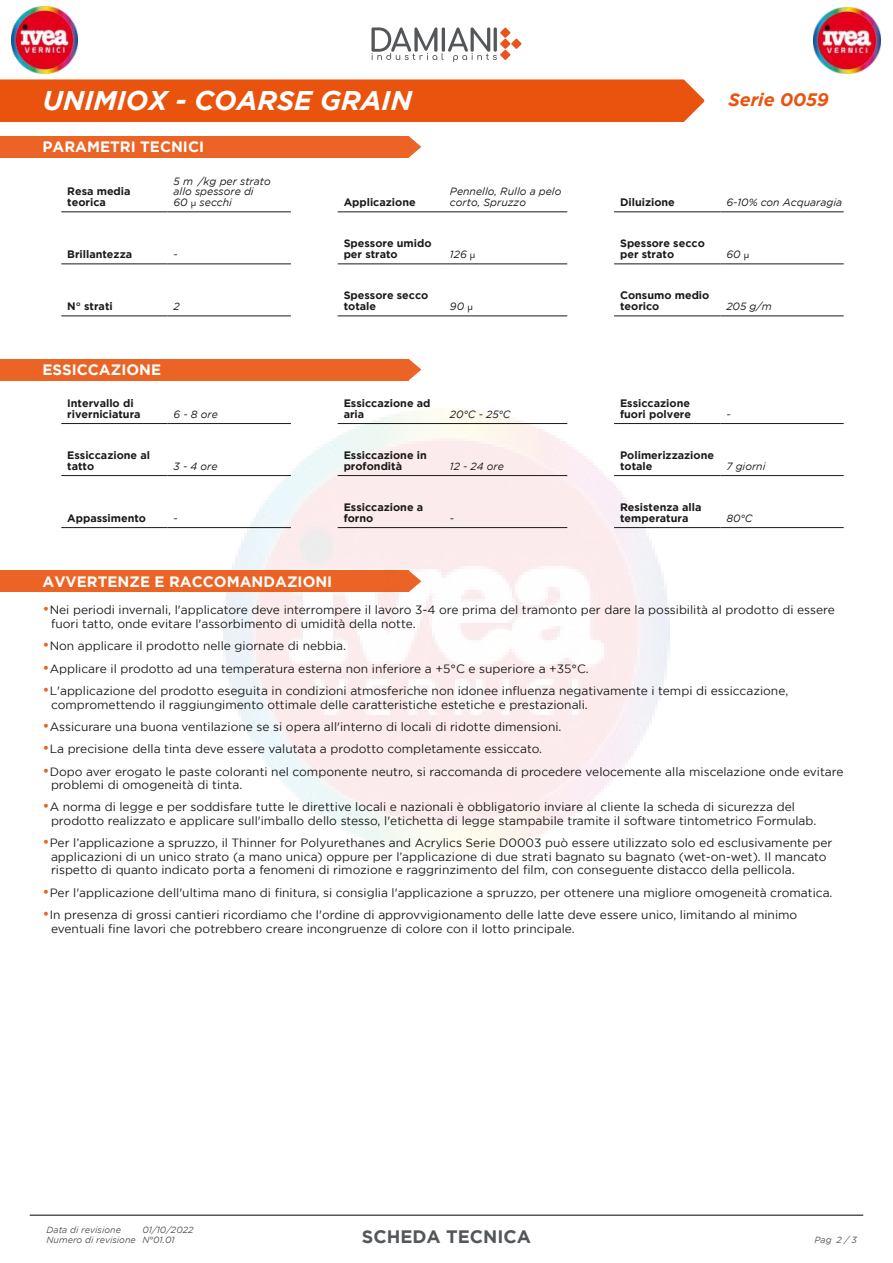
<style>
.page{position:relative;width:893px;height:1263px;background:#fff}
.page>*{position:absolute;margin:0;border:0;box-sizing:border-box;transform-origin:0 0}
.t1{font:italic 700 27px "Gotham";color:#fff}
.t2{font:700 18px "Gotham";color:#53575a}
.t3{font:italic 700 18px "Gotham";color:#e9530d}
.t4{font:700 15px "Gotham";color:#fff}
.t5{font:12px/13.5px "Gotham";color:#000}
.t6{font:700 10.8px/10.5px "Gotham";color:#000}
.t7{font:italic 10.5px/10.5px "Gotham";color:#000}
.t8{font:italic 9px/10.1px "Gotham";color:#53575a}
.t9{font:italic 9px "Gotham";color:#55585a}
.s1{font-family:"Futura PT";font-style:normal}
.s2{font-size:15px;color:#e9530d}
</style>
<div class="page">
<svg style="left:371px;top:27px;width:151px;height:35px"></svg>
<hr style="left:30px;top:1214px;width:833px;height:2px;background:#53575a">
<div style="left:0;top:79px;width:704px;height:43px;background:#e9530d"></div>
<div style="left:0;top:136px;width:408px;height:22px;background:#eb6425"></div>
<svg style="left:408px;top:136px;width:13px;height:22px"></svg>
<hr style="left:61px;top:211px;width:107px;height:1px;background:#000">
<hr style="left:168px;top:211px;width:123px;height:1px;background:#000">
<hr style="left:338px;top:211px;width:106px;height:1px;background:#000">
<hr style="left:444px;top:211px;width:123px;height:1px;background:#000">
<hr style="left:614px;top:211px;width:106px;height:1px;background:#000">
<hr style="left:720px;top:211px;width:124px;height:1px;background:#000">
<hr style="left:61px;top:263px;width:107px;height:1px;background:#000">
<hr style="left:168px;top:263px;width:123px;height:1px;background:#000">
<hr style="left:338px;top:263px;width:106px;height:1px;background:#000">
<hr style="left:444px;top:263px;width:123px;height:1px;background:#000">
<hr style="left:614px;top:263px;width:106px;height:1px;background:#000">
<hr style="left:720px;top:263px;width:124px;height:1px;background:#000">
<hr style="left:61px;top:315px;width:107px;height:1px;background:#000">
<hr style="left:168px;top:315px;width:123px;height:1px;background:#000">
<hr style="left:338px;top:315px;width:106px;height:1px;background:#000">
<hr style="left:444px;top:315px;width:123px;height:1px;background:#000">
<hr style="left:614px;top:315px;width:106px;height:1px;background:#000">
<hr style="left:720px;top:315px;width:124px;height:1px;background:#000">
<div style="left:0;top:359px;width:408px;height:21px;background:#eb6425"></div>
<svg style="left:408px;top:359px;width:13px;height:21px"></svg>
<hr style="left:61px;top:423px;width:107px;height:1px;background:#000">
<hr style="left:168px;top:423px;width:123px;height:1px;background:#000">
<hr style="left:338px;top:423px;width:106px;height:1px;background:#000">
<hr style="left:444px;top:423px;width:123px;height:1px;background:#000">
<hr style="left:614px;top:423px;width:106px;height:1px;background:#000">
<hr style="left:720px;top:423px;width:124px;height:1px;background:#000">
<hr style="left:61px;top:475px;width:107px;height:1px;background:#000">
<hr style="left:168px;top:475px;width:123px;height:1px;background:#000">
<hr style="left:338px;top:475px;width:106px;height:1px;background:#000">
<hr style="left:444px;top:475px;width:123px;height:1px;background:#000">
<hr style="left:614px;top:475px;width:106px;height:1px;background:#000">
<hr style="left:720px;top:475px;width:124px;height:1px;background:#000">
<hr style="left:61px;top:527px;width:107px;height:1px;background:#000">
<hr style="left:168px;top:527px;width:123px;height:1px;background:#000">
<hr style="left:338px;top:527px;width:106px;height:1px;background:#000">
<hr style="left:444px;top:527px;width:123px;height:1px;background:#000">
<hr style="left:614px;top:527px;width:106px;height:1px;background:#000">
<hr style="left:720px;top:527px;width:124px;height:1px;background:#000">
<div style="left:0;top:570px;width:408px;height:22px;background:#eb6425"></div>
<svg style="left:408px;top:570px;width:13px;height:22px"></svg>
<img style="left:12px;top:7px;width:66px;height:66px">
<img style="left:814px;top:7px;width:66px;height:66px">
<h1 class="t1" style="left:43px;top:85px;width:371px">UNIMIOX - COARSE GRAIN</h1>
<h2 class="t3" style="left:728px;top:89px;width:102px">Serie 0059</h2>
<p class="t4" style="left:43px;top:138px;width:163px">PARAMETRI TECNICI</p>
<p class="t6" style="left:67px;top:186px;width:65px">Resa media teorica</p>
<p class="t7" style="left:174px;top:176px;width:99px">5 m²/kg per strato allo spessore di<br>60 <span class="s1">µ</span> secchi</p>
<p class="t6" style="left:67px;top:248px;width:66px">Brillantezza</p>
<p class="t7" style="left:174px;top:249px;width:6px">-</p>
<p class="t6" style="left:344px;top:196px;width:74px">Applicazione</p>
<p class="t7" style="left:450px;top:186px;width:113px">Pennello, Rullo a pelo corto, Spruzzo</p>
<p class="t6" style="left:620px;top:196px;width:56px">Diluizione</p>
<p class="t7" style="left:726px;top:197px;width:117px">6-10% con Acquaragia</p>
<p class="t6" style="left:344px;top:238px;width:89px">Spessore umido per strato</p>
<p class="t7" style="left:450px;top:249px;width:27px">126 <span class="s1">µ</span></p>
<p class="t6" style="left:620px;top:238px;width:86px">Spessore secco per strato</p>
<p class="t7" style="left:726px;top:249px;width:24px">60 <span class="s1">µ</span></p>
<p class="t6" style="left:67px;top:301px;width:47px">N° strati</p>
<p class="t7" style="left:174px;top:301px;width:8px">2</p>
<p class="t6" style="left:344px;top:290px;width:86px">Spessore secco totale</p>
<p class="t7" style="left:450px;top:301px;width:24px">90 <span class="s1">µ</span></p>
<p class="t6" style="left:620px;top:290px;width:91px">Consumo medio teorico</p>
<p class="t7" style="left:726px;top:301px;width:52px">205 g/m²</p>
<p class="t4" style="left:43px;top:361px;width:120px">ESSICCAZIONE</p>
<p class="t6" style="left:67px;top:398px;width:75px">Intervallo di riverniciatura</p>
<p class="t7" style="left:174px;top:409px;width:46px">6 - 8 ore</p>
<p class="t6" style="left:344px;top:398px;width:88px">Essiccazione ad aria</p>
<p class="t7" style="left:450px;top:409px;width:62px">20°C - 25°C</p>
<p class="t6" style="left:620px;top:398px;width:72px">Essiccazione fuori polvere</p>
<p class="t7" style="left:726px;top:409px;width:6px">-</p>
<p class="t6" style="left:67px;top:450px;width:84px">Essiccazione al tatto</p>
<p class="t7" style="left:174px;top:461px;width:46px">3 - 4 ore</p>
<p class="t6" style="left:344px;top:450px;width:85px">Essiccazione in profondità</p>
<p class="t7" style="left:450px;top:461px;width:55px">12 - 24 ore</p>
<p class="t6" style="left:620px;top:450px;width:95px">Polimerizzazione totale</p>
<p class="t7" style="left:726px;top:461px;width:41px">7 giorni</p>
<p class="t6" style="left:67px;top:512px;width:80px">Appassimento</p>
<p class="t7" style="left:174px;top:513px;width:6px">-</p>
<p class="t6" style="left:344px;top:502px;width:81px">Essiccazione a forno</p>
<p class="t7" style="left:450px;top:513px;width:6px">-</p>
<p class="t6" style="left:620px;top:502px;width:83px">Resistenza alla temperatura</p>
<p class="t7" style="left:726px;top:513px;width:28px">80°C</p>
<p class="t4" style="left:43px;top:573px;width:291px">AVVERTENZE E RACCOMANDAZIONI</p>
<p class="t5" style="left:51px;top:603px;width:785px;text-indent:-9px"><span class="s2">•</span>Nei periodi invernali, l'applicatore deve interrompere il lavoro 3-4 ore prima del tramonto per dare la possibilità al prodotto di essere fuori tatto, onde evitare l'assorbimento di umidità della notte.</p>
<p class="t5" style="left:43px;top:639px;width:305px"><span class="s2">•</span>Non applicare il prodotto nelle giornate di nebbia.</p>
<p class="t5" style="left:43px;top:661px;width:548px"><span class="s2">•</span>Applicare il prodotto ad una temperatura esterna non inferiore a +5°C e superiore a +35°C.</p>
<p class="t5" style="left:51px;top:684px;width:739px;text-indent:-9px"><span class="s2">•</span>L'applicazione del prodotto eseguita in condizioni atmosferiche non idonee influenza negativamente i tempi di essiccazione, compromettendo il raggiungimento ottimale delle caratteristiche estetiche e prestazionali.</p>
<p class="t5" style="left:43px;top:720px;width:520px"><span class="s2">•</span>Assicurare una buona ventilazione se si opera all'interno di locali di ridotte dimensioni.</p>
<p class="t5" style="left:43px;top:742px;width:501px"><span class="s2">•</span>La precisione della tinta deve essere valutata a prodotto completamente essiccato.</p>
<p class="t5" style="left:51px;top:764px;width:794px;text-indent:-9px"><span class="s2">•</span>Dopo aver erogato le paste coloranti nel componente neutro, si raccomanda di procedere velocemente alla miscelazione onde evitare problemi di omogeneità di tinta.</p>
<p class="t5" style="left:51px;top:800px;width:767px;text-indent:-9px"><span class="s2">•</span>A norma di legge e per soddisfare tutte le direttive locali e nazionali è obbligatorio inviare al cliente la scheda di sicurezza del prodotto realizzato e applicare sull'imballo dello stesso, l'etichetta di legge stampabile tramite il software tintometrico Formulab.</p>
<p class="t5" style="left:51px;top:836px;width:783px;text-indent:-9px"><span class="s2">•</span>Per l’applicazione a spruzzo, il Thinner for Polyurethanes and Acrylics Serie D0003 può essere utilizzato solo ed esclusivamente per applicazioni di un unico strato (a mano unica) oppure per l’applicazione di due strati bagnato su bagnato (wet-on-wet). Il mancato rispetto di quanto indicato porta a fenomeni di rimozione e raggrinzimento del film, con conseguente distacco della pellicola.</p>
<p class="t5" style="left:43px;top:885px;width:791px"><span class="s2">•</span>Per l'applicazione dell'ultima mano di finitura, si consiglia l'applicazione a spruzzo, per ottenere una migliore omogeneità cromatica.</p>
<p class="t5" style="left:51px;top:908px;width:748px;text-indent:-9px"><span class="s2">•</span>In presenza di grossi cantieri ricordiamo che l'ordine di approvvigionamento delle latte deve essere unico, limitando al minimo eventuali fine lavori che potrebbero creare incongruenze di colore con il lotto principale.</p>
<p class="t8" style="left:142px;top:1225px;width:53px">01/10/2022<br>N°01.01</p>
<h2 class="t2" style="left:362px;top:1226px;width:171px">SCHEDA TECNICA</h2>
<p class="t8" style="left:47px;top:1225px;width:91px">Data di revisione<br>Numero di revisione</p>
<p class="t9" style="left:844px;top:1235px;width:6px">/</p>
<p class="t9" style="left:815px;top:1235px;width:44px">Pag 2 3</p>
</div>
